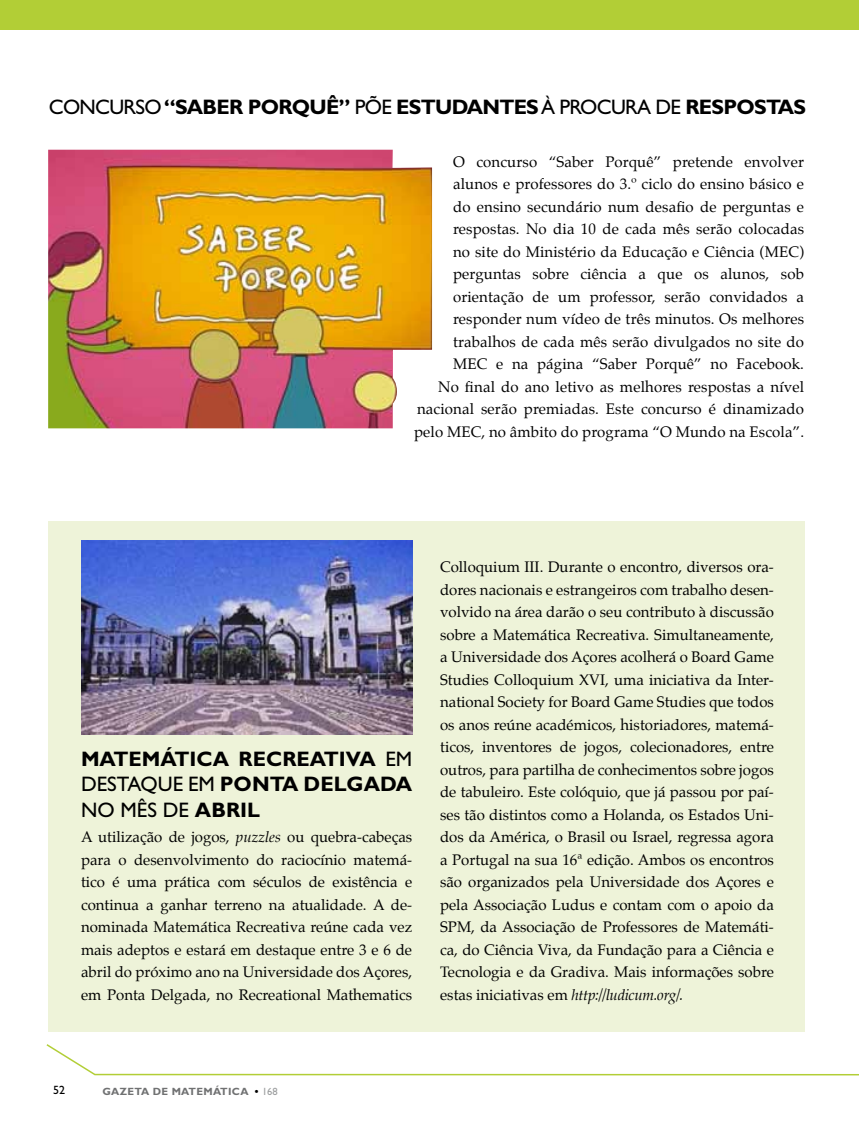
<style>
.page{position:relative;width:859px;height:1132px;background:#fff}
.page>*{position:absolute;margin:0;border:0;box-sizing:border-box;transform-origin:0 0}
.t1{font:700 21px "Gill Sans Std";letter-spacing:-.035em;color:#000}
.t2{font:21px "Gill Sans Std";color:#000}
.t3{font:15px/22.5px "Palatino";letter-spacing:.01em;color:#000;text-align:justify}
.t4{font:12px "Gill Sans Std";color:#000}
.t5{font:700 10.5px "Gill Sans Std";letter-spacing:.03em;color:#707172}
.s1{font-weight:400}
.s2{font-weight:700}
.s3{font-style:italic}
.s4{color:#000}
.s5{font-weight:400;color:#9c9e9f}
</style>
<div class="page">
<svg style="left:46px;top:1044px;width:813px;height:31px"></svg>
<div style="left:0;top:0;width:859px;height:30px;background:#b2ce36"></div>
<div style="left:48px;top:521px;width:756px;height:510px;background:#eef3d9"></div>
<img style="left:81px;top:540px;width:331px;height:194px">
<img style="left:48px;top:150px;width:384px;height:278px">
<p class="t1" style="left:49px;top:94px;width:435px"><span class="s1">CONCURSO</span> “SABER PORQUÊ” <span class="s1">PÕE</span> ESTUDANT</p>
<p class="t1" style="left:514px;top:94px;width:238px">ES <span class="s1">À PROCURA DE</span> RESPOSTAS</p>
<p class="t3" style="left:414px;top:150px;width:392px;text-align:right">O concurso “Saber Porquê” pretende envolver alunos e professores do 3.º ciclo do ensino básico e<br>do ensino secundário num desafio de perguntas e respostas. No dia 10 de cada mês serão colocadas<br>no site do Ministério da Educação e Ciência (MEC) perguntas sobre ciência a que os alunos, sob orientação de um professor, serão convidados a responder num vídeo de três minutos. Os melhores trabalhos de cada mês serão divulgados no site do<br>MEC e na página “Saber Porquê” no Facebook.<br>No final do ano letivo as melhores respostas a nível nacional serão premiadas. Este concurso é dinamizado pelo MEC, no âmbito do programa “O Mundo na Escola”.</p>
<p class="t1" style="left:81px;top:746px;width:17px">MAT</p>
<p class="t1" style="left:129px;top:746px;width:61px">EMÁTICA</p>
<p class="t1" style="left:239px;top:746px;width:175px">RECREATIVA <span class="s1">EM</span></p>
<p class="t2" style="left:81px;top:772px;width:156px">DESTAQUE EM <span class="s2">PONTA</span></p>
<p class="t1" style="left:304px;top:771px;width:110px">DELGADA</p>
<p class="t2" style="left:81px;top:797px;width:181px">NO MÊS DE <span class="s2">ABRI L</span></p>
<p class="t3" style="left:81px;top:825px;width:333px">A utilização de jogos, <span class="s3">puzzles</span> ou quebra-cabeças para o desenvolvimento do raciocínio matemá&shy;tico é uma prática com séculos de existência e continua a ganhar terreno na atualidade. A de&shy;nominada Matemática Recreativa reúne cada vez mais adeptos e estará em destaque entre 3 e 6 de abril do próximo ano na Universidade dos Açores, em Ponta Delgada, no Recreational Mathematics</p>
<p class="t3" style="left:440px;top:555px;width:335px">Colloquium III. Durante o encontro, diversos ora&shy;dores nacionais e estrangeiros com trabalho desen&shy;volvido na área darão o seu contributo à discussão sobre a Matemática Recreativa. Simultaneamente, a Universidade dos Açores acolherá o Board Game Studies Colloquium XVI, uma iniciativa da Inter&shy;national Society for Board Game Studies que todos os anos reúne académicos, historiadores, matemá&shy;ticos, inventores de jogos, colecionadores, entre outros, para partilha de conhecimentos sobre jogos de tabuleiro. Este colóquio, que já passou por paí&shy;ses tão distintos como a Holanda, os Estados Uni&shy;dos da América, o Brasil ou Israel, regressa agora a Portugal na sua 16ª edição. Ambos os encontros são organizados pela Universidade dos Açores e pela Associação Ludus e contam com o apoio da SPM, da Associação de Professores de Matemáti&shy;ca, do Ciência Viva, da Fundação para a Ciência e Tecnologia e da Gradiva. Mais informações sobre estas iniciativas em <span class="s3">http://ludicum.org/.</span></p>
<p class="t4" style="left:53px;top:1082px;width:13px">52</p>
<p class="t5" style="left:102px;top:1084px;width:104px">GAZETA DE MATEMÁ</p>
<p class="t5" style="left:220px;top:1084px;width:59px">TICA <span class="s4">•</span> <span class="s5">168</span></p>
</div>
